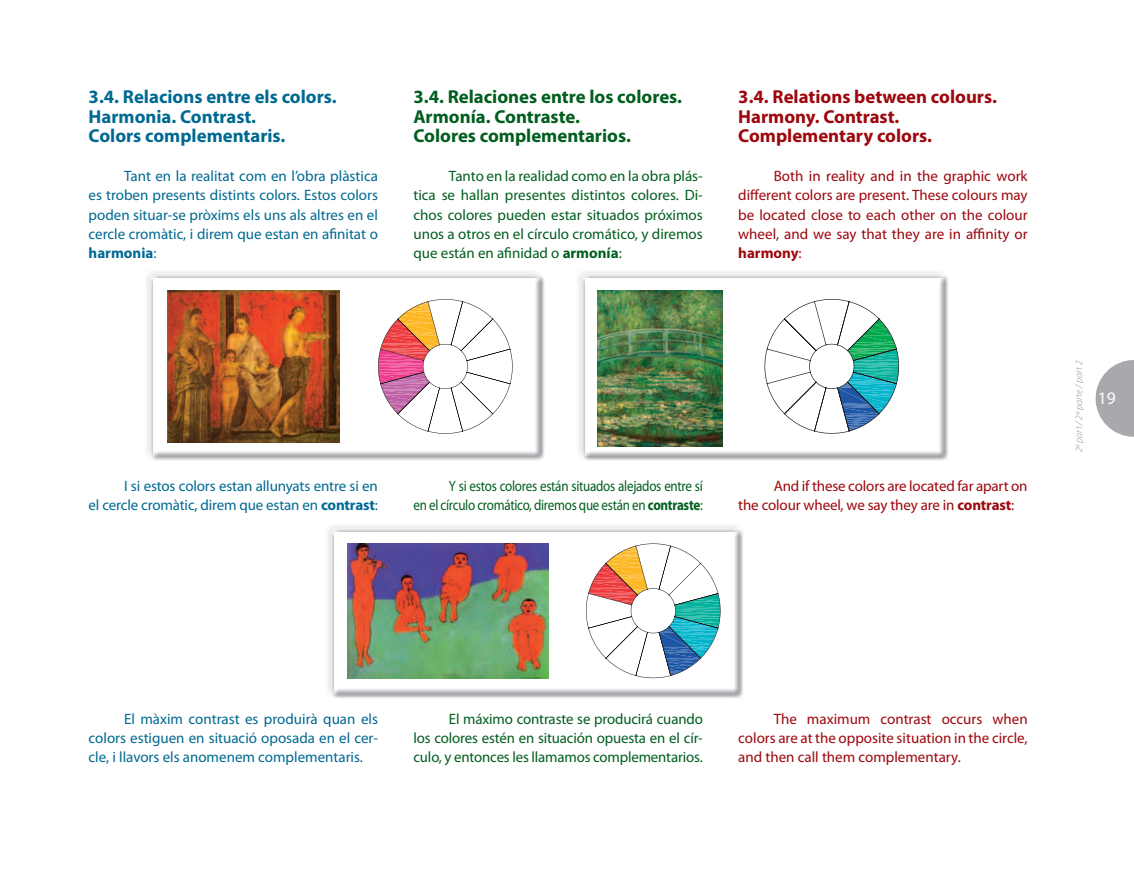
<style>
.page{position:relative;width:1134px;height:869px;background:#fff}
.page>*{position:absolute;margin:0;border:0;box-sizing:border-box;transform-origin:0 0}
.t1{font:700 18.75px/19.4px "Myriad Pro";color:#025e1f}
.t2{font:700 18.75px/19.4px "Myriad Pro";color:#006991}
.t3{font:700 18.75px/19.4px "Myriad Pro";color:#9d070d}
.t4{font:17.5px "Myriad Pro";color:#fff}
.t5{font:15px/19.4px "Myriad Pro";color:#006991;text-align:justify}
.t6{font:15px/19.4px "Myriad Pro";color:#9d070d;text-align:justify}
.t7{font:15px/19.4px "Myriad Pro";letter-spacing:-.01em;color:#025e1f;text-align:justify}
.t8{font:15px/19.4px "Myriad Pro";letter-spacing:-.01em;color:#025e1f;text-align:right;scale:.87 1}
.t9{font:italic 300 10px "Myriad Pro";color:#939598}
.s1{font-weight:700}
</style>
<div class="page">
<svg style="left:1096px;top:360px;width:38px;height:76px"></svg>
<img style="left:150px;top:275px;width:393px;height:185px">
<img style="left:154px;top:278px;width:385px;height:177px">
<img style="left:582px;top:275px;width:365px;height:184px">
<img style="left:585px;top:278px;width:358px;height:177px">
<img style="left:332px;top:528px;width:410px;height:169px">
<img style="left:335px;top:531px;width:403px;height:162px">
<img style="left:168px;top:290px;width:172px;height:152px">
<img style="left:598px;top:290px;width:124px;height:156px">
<svg style="left:764px;top:299px;width:135px;height:134px"></svg>
<svg style="left:378px;top:299px;width:135px;height:134px"></svg>
<svg style="left:586px;top:543px;width:134px;height:135px"></svg>
<img style="left:347px;top:543px;width:201px;height:134px">
<p class="t2" style="left:89px;top:86px;width:250px">3.4. Relacions entre els colors.<br>Harmonia. Contrast.<br>Colors complementaris.</p>
<p class="t5" style="left:89px;top:166px;width:291px;text-indent:35px">Tant en la realitat com en l’obra plàstica es troben presents distints colors. Estos colors poden situar-se pròxims els uns als altres en el cercle cromàtic, i direm que estan en afinitat o <span class="s1">harmonia</span>:</p>
<p class="t1" style="left:413px;top:86px;width:270px">3.4. Relaciones entre los colores.<br>Armonía. Contraste.<br>Colores complementarios.</p>
<p class="t7" style="left:413px;top:166px;width:291px;text-indent:35px">Tanto en la realidad como en la obra plás&shy;tica se hallan presentes distintos colores. Di&shy;chos colores pueden estar situados próximos unos a otros en el círculo cromático, y diremos que están en afinidad o <span class="s1">armonía</span>:</p>
<p class="t3" style="left:738px;top:86px;width:260px">3.4. Relations between colours.<br>Harmony. Contrast.<br>Complementary colors.</p>
<p class="t6" style="left:738px;top:166px;width:291px;text-indent:35px">Both in reality and in the graphic work different colors are present. These colours may be located close to each other on the colour wheel, and we say that they are in affi nity or <span class="s1">harmony</span>:</p>
<p class="t5" style="left:89px;top:476px;width:291px;text-align:right">I si estos colors estan allunyats entre si en<br>el cercle cromàtic, direm que estan en <span class="s1">contrast</span>:</p>
<p class="t8" style="left:413px;top:476px;width:334px">Y si estos colores están situados alejados entre sí<br>en el círculo cromático, diremos que están en <span class="s1">contraste</span>:</p>
<p class="t6" style="left:738px;top:476px;width:291px;text-indent:35px">And if these colors are located far apart on the colour wheel, we say they are in <span class="s1">contrast</span>:</p>
<p class="t9" style="left:1073px;top:452px;width:93px;rotate:-90deg">2ª part / 2ª parte / part 2</p>
<p class="t4" style="left:1098px;top:388px;width:19px">19</p>
<p class="t5" style="left:89px;top:708px;width:291px;text-indent:35px">El màxim contrast es produirà quan els colors estiguen en situació oposada en el cer&shy;cle, i llavors els anomenem complementaris.</p>
<p class="t7" style="left:413px;top:708px;width:291px;text-indent:35px">El máximo contraste se producirá cuando los colores estén en situación opuesta en el cír&shy;culo, y entonces les llamamos complementarios.</p>
<p class="t6" style="left:738px;top:708px;width:291px;text-indent:35px">The maximum contrast occurs when colors are at the opposite situation in the circle, and then call them complementary.</p>
</div>
